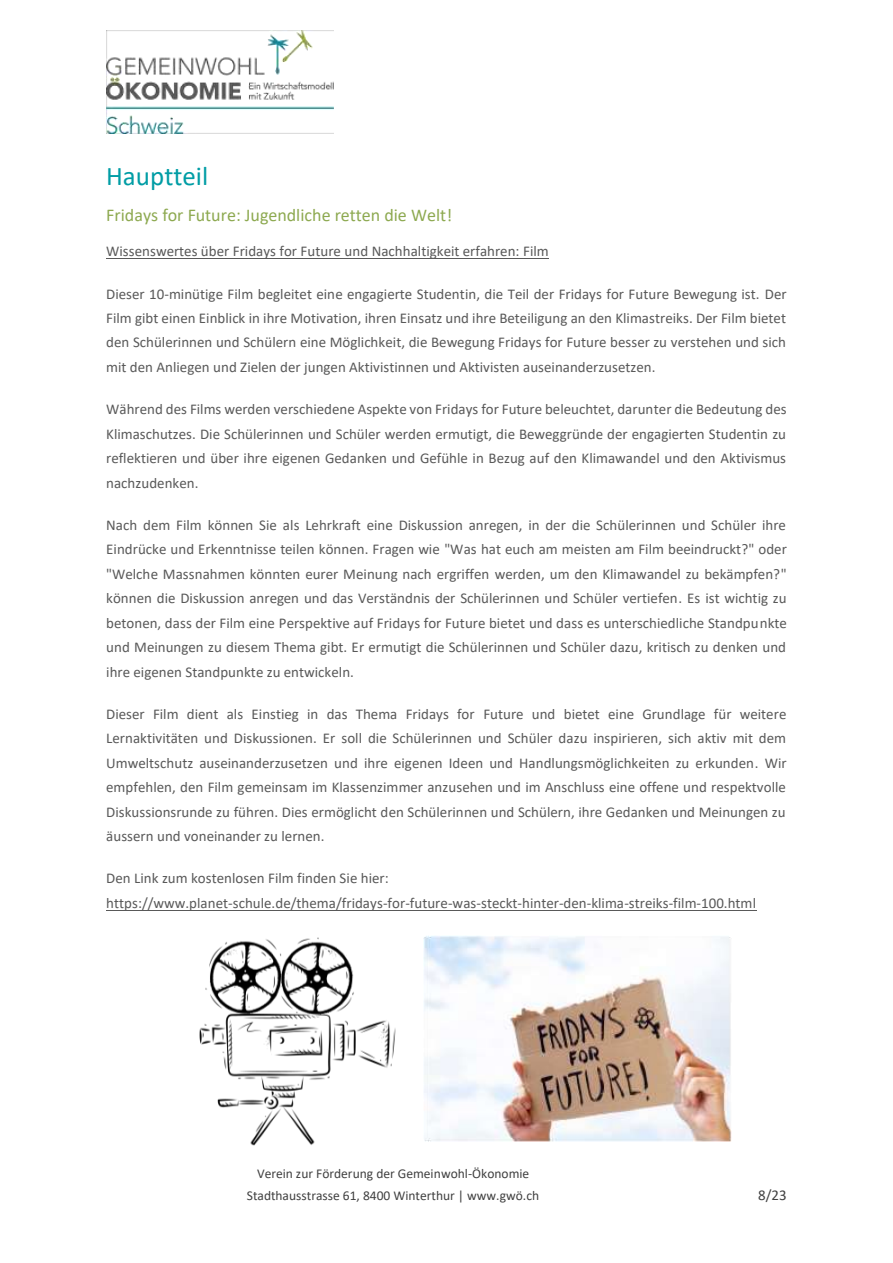
<style>
.page{position:relative;width:893px;height:1263px;background:#fff}
.page>*{position:absolute;margin:0;border:0;box-sizing:border-box;transform-origin:0 0}
.t1{font:27px "Calibri";color:#009da5}
.t2{font:18px "Calibri";color:#8da950}
.t3{font:15px/24.5px "Calibri";color:#595959;text-align:justify}
.t4{font:15px "Calibri";color:#404040}
.t5{font:13.5px/21.9px "Calibri";color:#404040;text-align:center}
</style>
<div class="page">
<img style="left:106px;top:31px;width:227px;height:103px">
<img style="left:199px;top:937px;width:188px;height:209px">
<img style="left:387px;top:936px;width:345px;height:206px">
<hr style="left:106px;top:258px;width:443px;height:1px;background:#595959">
<hr style="left:106px;top:910px;width:650px;height:1px;background:#595959">
<h1 class="t1" style="left:106px;top:165px;width:103px">Hauptteil</h1>
<p class="t2" style="left:106px;top:207px;width:348px">Fridays for Future: Jugendliche retten die Welt!</p>
<p class="t3" style="left:106px;top:240px;width:444px">Wissenswertes über Fridays for Future und Nachhaltigkeit erfahren: Film</p>
<p class="t3" style="left:106px;top:283px;width:682px">Dieser 10-minütige Film begleitet eine engagierte Studentin, die Teil der Fridays for Future Bewegung ist. Der Film gibt einen Einblick in ihre Motivation, ihren Einsatz und ihre Beteiligung an den Klimastreiks. Der Film bietet den Schülerinnen und Schülern eine Möglichkeit, die Bewegung Fridays for Future besser zu verstehen und sich mit den Anliegen und Zielen der jungen Aktivistinnen und Aktivisten auseinanderzusetzen.</p>
<p class="t3" style="left:106px;top:398px;width:682px">Während des Films werden verschiedene Aspekte von Fridays for Future beleuchtet, darunter die Bedeutung des Klimaschutzes. Die Schülerinnen und Schüler werden ermutigt, die Beweggründe der engagierten Studentin zu reflektieren und über ihre eigenen Gedanken und Gefühle in Bezug auf den Klimawandel und den Aktivismus nachzudenken.</p>
<p class="t3" style="left:106px;top:514px;width:682px">Nach dem Film können Sie als Lehrkraft eine Diskussion anregen, in der die Schülerinnen und Schüler ihre Eindrücke und Erkenntnisse teilen können. Fragen wie "Was hat euch am meisten am Film beeindruckt?" oder "Welche Massnahmen könnten eurer Meinung nach ergriffen werden, um den Klimawandel zu bekämpfen?" können die Diskussion anregen und das Verständnis der Schülerinnen und Schüler vertiefen. Es ist wichtig zu betonen, dass der Film eine Perspektive auf Fridays for Future bietet und dass es unterschiedliche Standpunkte und Meinungen zu diesem Thema gibt. Er ermutigt die Schülerinnen und Schüler dazu, kritisch zu denken und ihre eigenen Standpunkte zu entwickeln.</p>
<p class="t3" style="left:106px;top:703px;width:682px">Dieser Film dient als Einstieg in das Thema Fridays for Future und bietet eine Grundlage für weitere Lernaktivitäten und Diskussionen. Er soll die Schülerinnen und Schüler dazu inspirieren, sich aktiv mit dem Umweltschutz auseinanderzusetzen und ihre eigenen Ideen und Handlungsmöglichkeiten zu erkunden. Wir empfehlen, den Film gemeinsam im Klassenzimmer anzusehen und im Anschluss eine offene und respektvolle Diskussionsrunde zu führen. Dies ermöglicht den Schülerinnen und Schülern, ihre Gedanken und Meinungen zu äussern und voneinander zu lernen.</p>
<p class="t3" style="left:106px;top:867px;width:651px">Den Link zum kostenlosen Film finden Sie hier: https://www.planet-schule.de/thema/fridays-for-future-was-steckt-hinter-den-klima-streiks-film-100.html</p>
<p class="t5" style="left:247px;top:1164px;width:294px">Verein zur Förderung der Gemeinwohl-Ökonomie<br>Stadthausstrasse 61, 8400 Winterthur | www.gwö.ch</p>
<p class="t4" style="left:758px;top:1188px;width:30px">8/23</p>
</div>
